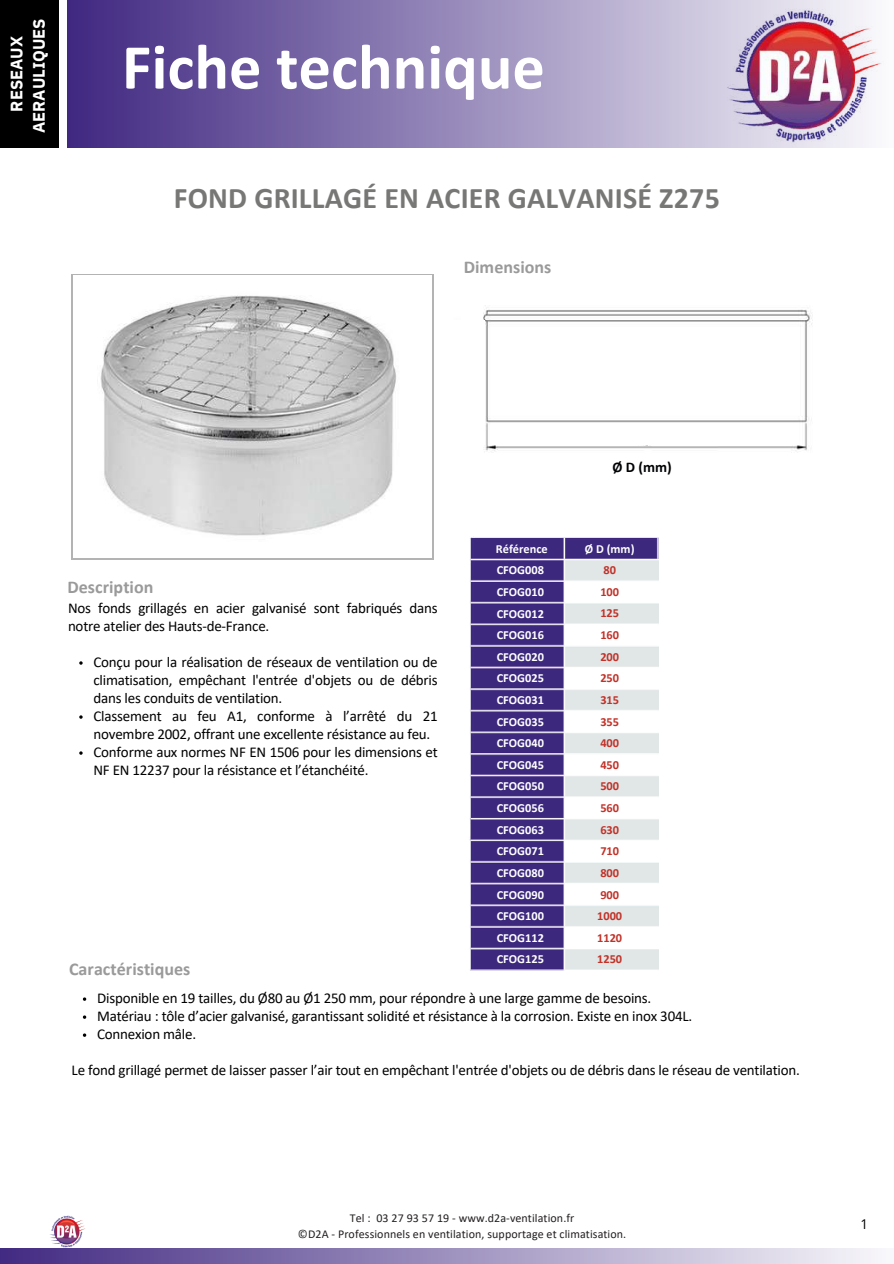
<style>
.page{position:relative;width:894px;height:1264px;background:#fff}
.page>*{position:absolute;margin:0;border:0;box-sizing:border-box;transform-origin:0 0}
.t1{font:700 64.5px "Calibri";color:#fff}
.t2{font:700 30px "Calibri";letter-spacing:.01em;color:#777776}
.t3{font:700 18px "Calibri";letter-spacing:.005em;color:#9a9a9a}
.t4{font:700 16.5px/22.5px "IBM Plex Sans";color:#fff;text-align:center}
.t5{font:15px/18px "Calibri";letter-spacing:-.015em;color:#000}
.t6{font:700 14.85px "Calibri";color:#000204}
.t7{font:13.5px "Open Sans";color:#000}
.t8{font:700 12.3px/21.6px "Calibri";color:#fff;text-align:justify}
.t9{font:700 12.3px/21.6px "Calibri";color:#c13229;text-align:center}
.t10{font:12px/16px "Calibri";letter-spacing:.005em;color:#231f20;text-align:center}
</style>
<div class="page">
<svg style="left:67px;top:0;width:654px;height:148px;background:#897ab1"></svg>
<div style="left:0;top:0;width:58px;height:148px;background:#000"></div>
<img style="left:721px;top:0;width:161px;height:148px">
<svg style="left:0;top:1248px;width:878px;height:15px;background:#9c8fbd"></svg>
<img style="left:48px;top:1215px;width:39px;height:35px">
<hr style="left:72px;top:274px;width:361px;height:1px;background:#b3b3b3">
<hr style="left:433px;top:274px;width:1px;height:285px;background:#b3b3b3">
<hr style="left:72px;top:558px;width:361px;height:1px;background:#b3b3b3">
<hr style="left:72px;top:274px;width:1px;height:285px;background:#b3b3b3">
<img style="left:469px;top:839px;width:189px;height:131px">
<img style="left:470px;top:537px;width:188px;height:302px">
<img style="left:100px;top:295px;width:297px;height:241px">
<img style="left:483px;top:305px;width:330px;height:146px">
<div style="left:617px;top:426px;width:48px;height:19px;background:#fff"></div>
<svg style="left:79px;top:661px;width:4px;height:3px"></svg>
<div style="left:443px;top:320px;width:41px;height:109px;background:#fff"></div>
<p class="t4" style="left:5px;top:133px;width:116px;rotate:-90deg">RESEAUX<br>AERAULIQUES</p>
<h1 class="t1" style="left:122px;top:40px;width:424px">Fiche technique</h1>
<h2 class="t2" style="left:174px;top:185px;width:547px">FOND GRILLAGÉ EN ACIER GALVANISÉ Z275</h2>
<p class="t3" style="left:463px;top:260px;width:89px">Dimensions</p>
<p class="t3" style="left:67px;top:579px;width:87px">Description</p>
<p class="t5" style="left:68px;top:600px;width:371px">Nos fonds grillagés en acier galvanisé sont fabriqués dans notre atelier des Hauts-de-France.</p>
<p class="t5" style="left:93px;top:654px;width:345px">Conçu pour la réalisation de réseaux de ventilation ou de climatisation, empêchant l'entrée d'objets ou de débris dans les conduits de ventilation.<br>Classement au feu A1, conforme à l’arrêté du 21 novembre 2002, offrant une excellente résistance au feu.<br>Conforme aux normes NF EN 1506 pour les dimensions et NF EN 12237 pour la résistance et l’étanchéité.</p>
<p class="t3" style="left:69px;top:961px;width:123px">Caractéristiques</p>
<p class="t6" style="left:612px;top:461px;width:61px">Ø D (mm)</p>
<p class="t8" style="left:495px;top:539px;width:53px">Référence</p>
<p class="t8" style="left:584px;top:538px;width:51px">Ø D (mm)</p>
<p class="t9" style="left:597px;top:560px;width:26px">80<br>100<br>125<br>160<br>200<br>250<br>315<br>355<br>400<br>450<br>500<br>560<br>630<br>710<br>800<br>900<br>1000<br>1120<br>1250</p>
<p class="t8" style="left:496px;top:560px;width:49px">CFOG008<br>CFOG010<br>CFOG012<br>CFOG016<br>CFOG020<br>CFOG025<br>CFOG031<br>CFOG035<br>CFOG040<br>CFOG045<br>CFOG050<br>CFOG056<br>CFOG063<br>CFOG071<br>CFOG080<br>CFOG090<br>CFOG100<br>CFOG112<br>CFOG125</p>
<p class="t5" style="left:97px;top:990px;width:596px">Disponible en 19 tailles, du Ø80 au Ø1 250 mm, pour répondre à une large gamme de besoins.<br>Matériau : tôle d’acier galvanisé, garantissant solidité et résistance à la corrosion. Existe en inox 304L.<br>Connexion mâle.</p>
<p class="t5" style="left:72px;top:1062px;width:729px">Le fond grillagé permet de laisser passer l’air tout en empêchant l'entrée d'objets ou de débris dans le réseau de ventilation.</p>
<p class="t10" style="left:298px;top:1210px;width:330px">Tel : 03 27 93 57 19 - www.d2a-ventilation.fr<br>©D2A - Professionnels en ventilation, supportage et climatisation.</p>
<p class="t7" style="left:860px;top:1214px;width:9px">1</p>
</div>
